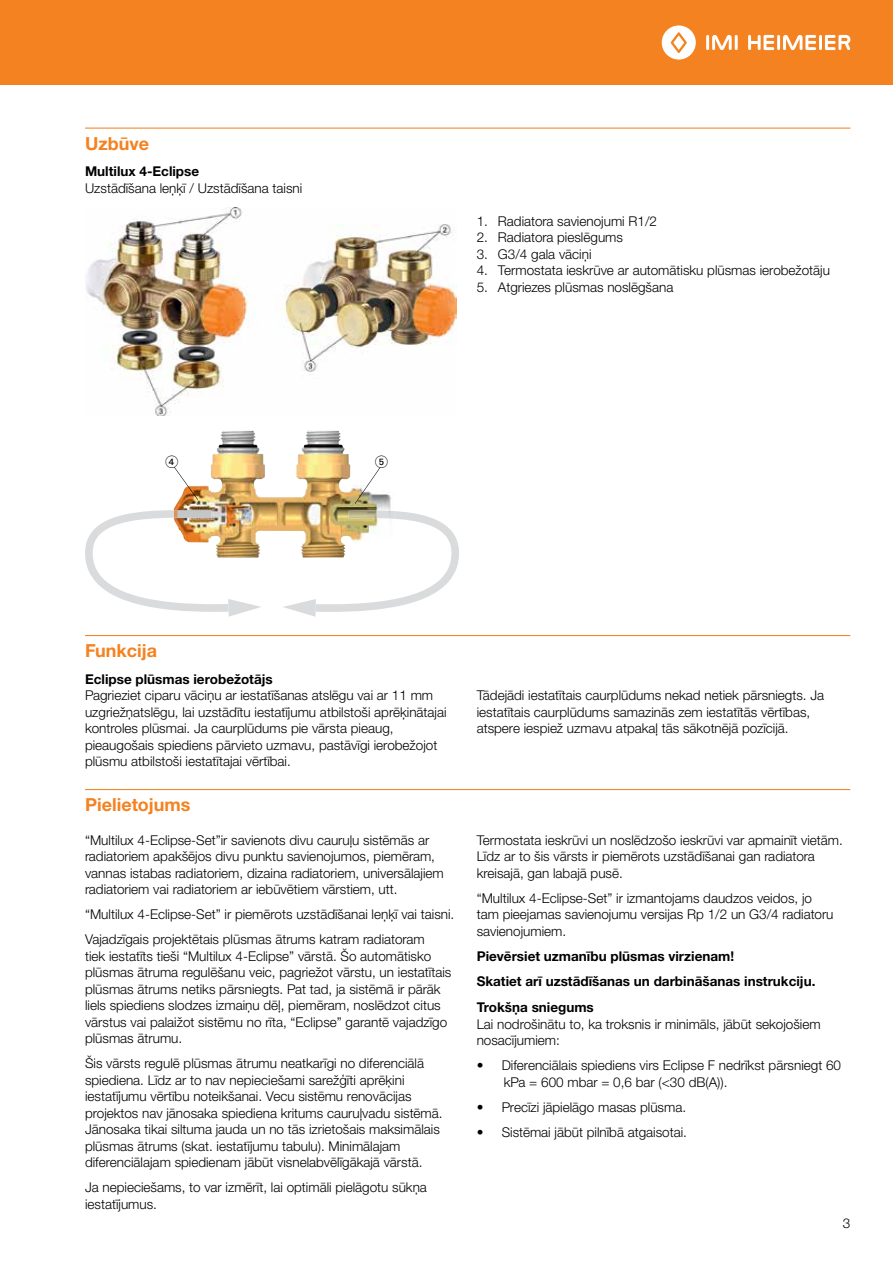
<style>
.page{position:relative;width:893px;height:1263px;background:#fff}
.page>*{position:absolute;margin:0;border:0;box-sizing:border-box;transform-origin:0 0}
.t1{font:700 18px "Helvetica Neue LTW1 G";color:#f58220}
.t2{font:300 13.5px/16.5px "Helvetica Neue LTW1 G";color:#000}
.t3{font:700 13.5px/25px "Helvetica Neue LTW1 G";color:#000}
</style>
<div class="page">
<div style="left:0;top:0;width:893px;height:85px;background:#f58220"></div>
<hr style="left:706px;top:35px;width:3px;height:15px;background:#fff">
<hr style="left:735px;top:35px;width:3px;height:15px;background:#fff">
<svg style="left:712px;top:35px;width:20px;height:15px"></svg>
<svg style="left:662px;top:25px;width:34px;height:35px"></svg>
<hr style="left:777px;top:35px;width:3px;height:15px;background:#fff">
<svg style="left:748px;top:35px;width:26px;height:15px"></svg>
<hr style="left:819px;top:35px;width:3px;height:15px;background:#fff">
<svg style="left:783px;top:35px;width:33px;height:15px"></svg>
<svg style="left:825px;top:35px;width:25px;height:15px"></svg>
<hr style="left:85px;top:128px;width:765px;height:1px;background:#f58220">
<hr style="left:85px;top:635px;width:765px;height:1px;background:#f58220">
<hr style="left:85px;top:789px;width:765px;height:1px;background:#f58220">
<img style="left:86px;top:207px;width:370px;height:209px">
<img style="left:198px;top:431px;width:109px;height:66px">
<svg style="left:85px;top:510px;width:176px;height:107px"></svg>
<img style="left:349px;top:510px;width:42px;height:1px">
<svg style="left:283px;top:511px;width:176px;height:106px"></svg>
<svg style="left:174px;top:467px;width:24px;height:33px"></svg>
<svg style="left:355px;top:467px;width:33px;height:37px"></svg>
<h1 class="t1" style="left:85px;top:132px;width:66px">Uzbūve</h1>
<p class="t3" style="left:85px;top:159px;width:116px">Multilux 4-Eclipse</p>
<p class="t2" style="left:85px;top:180px;width:219px">Uzstādīšana leņķī / Uzstādīšana taisni</p>
<p class="t2" style="left:477px;top:213px;width:182px">1. Radiatora savienojumi R1/2</p>
<p class="t2" style="left:477px;top:229px;width:148px">2. Radiatora pieslēgums</p>
<p class="t2" style="left:477px;top:246px;width:116px">3. G3/4 gala vāciņi</p>
<p class="t2" style="left:477px;top:262px;width:355px">4. Termostata ieskrūve ar automātisku plūsmas ierobežotāju</p>
<p class="t2" style="left:477px;top:279px;width:198px">5. Atgriezes plūsmas noslēgšana</p>
<h1 class="t1" style="left:85px;top:640px;width:73px">Funkcija</h1>
<p class="t3" style="left:85px;top:666px;width:189px">Eclipse plūsmas ierobežotājs</p>
<p class="t2" style="left:85px;top:687px;width:363px">Pagrieziet ciparu vāciņu ar iestatīšanas atslēgu vai ar 11 mm uzgriežņatslēgu, lai uzstādītu iestatījumu atbilstoši aprēķinātajai kontroles plūsmai. Ja caurplūdums pie vārsta pieaug, pieaugošais spiediens pārvieto uzmavu, pastāvīgi ierobežojot plūsmu atbilstoši iestatītajai vērtībai.</p>
<p class="t2" style="left:477px;top:687px;width:349px">Tādejādi iestatītais caurplūdums nekad netiek pārsniegts. Ja iestatītais caurplūdums samazinās zem iestatītās vērtības, atspere iespiež uzmavu atpakaļ tās sākotnējā pozīcijā.</p>
<h1 class="t1" style="left:85px;top:794px;width:107px">Pielietojums</h1>
<p class="t2" style="left:85px;top:832px;width:360px">“Multilux 4-Eclipse-Set”ir savienots divu cauruļu sistēmās ar radiatoriem apakšējos divu punktu savienojumos, piemēram, vannas istabas radiatoriem, dizaina radiatoriem, universālajiem radiatoriem vai radiatoriem ar iebūvētiem vārstiem, utt.</p>
<p class="t2" style="left:85px;top:902px;width:371px;line-height:25px">“Multilux 4-Eclipse-Set” ir piemērots uzstādīšanai leņķī vai taisni.<br>Vajadzīgais projektētais plūsmas ātrums katram radiatoram</p>
<p class="t2" style="left:85px;top:948px;width:368px">tiek iestatīts tieši “Multilux 4-Eclipse” vārstā. Šo automātisko plūsmas ātruma regulēšanu veic, pagriežot vārstu, un iestatītais plūsmas ātrums netiks pārsniegts. Pat tad, ja sistēmā ir pārāk liels spiediens slodzes izmaiņu dēļ, piemēram, noslēdzot citus vārstus vai palaižot sistēmu no rīta, “Eclipse” garantē vajadzīgo plūsmas ātrumu.</p>
<p class="t2" style="left:85px;top:1055px;width:359px">Šis vārsts regulē plūsmas ātrumu neatkarīgi no diferenciālā spiediena. Līdz ar to nav nepieciešami sarežģīti aprēķini iestatījumu vērtību noteikšanai. Vecu sistēmu renovācijas projektos nav jānosaka spiediena kritums cauruļvadu sistēmā.<br>Jānosaka tikai siltuma jauda un no tās izrietošais maksimālais plūsmas ātrums (skat. iestatījumu tabulu). Minimālajam diferenciālajam spiedienam jābūt visnelabvēlīgākajā vārstā.</p>
<p class="t2" style="left:85px;top:1179px;width:343px">Ja nepieciešams, to var izmērīt, lai optimāli pielāgotu sūkņa iestatījumus.</p>
<p class="t2" style="left:477px;top:832px;width:368px">Termostata ieskrūvi un noslēdzošo ieskrūvi var apmainīt vietām.<br>Līdz ar to šis vārsts ir piemērots uzstādīšanai gan radiatora kreisajā, gan labajā pusē.</p>
<p class="t2" style="left:477px;top:890px;width:358px">“Multilux 4-Eclipse-Set” ir izmantojams daudzos veidos, jo tam pieejamas savienojumu versijas Rp 1/2 un G3/4 radiatoru savienojumiem.</p>
<p class="t3" style="left:477px;top:943px;width:340px">Pievērsiet uzmanību plūsmas virzienam!<br>Skatiet arī uzstādīšanas un darbināšanas instrukciju.</p>
<p class="t3" style="left:477px;top:995px;width:119px">Trokšņa sniegums</p>
<p class="t2" style="left:477px;top:1016px;width:345px">Lai nodrošinātu to, ka troksnis ir minimāls, jābūt sekojošiem nosacījumiem:</p>
<p class="t2" style="left:504px;top:1057px;width:339px;text-indent:-27px">• Diferenciālais spiediens virs Eclipse F nedrīkst pārsniegt 60 kPa = 600 mbar = 0,6 bar (&lt;30 dB(A)).</p>
<p class="t2" style="left:477px;top:1099px;width:211px">• Precīzi jāpielāgo masas plūsma.</p>
<p class="t2" style="left:477px;top:1124px;width:212px">• Sistēmai jābūt pilnībā atgaisotai.</p>
<p class="t2" style="left:843px;top:1215px;width:9px">3</p>
</div>
